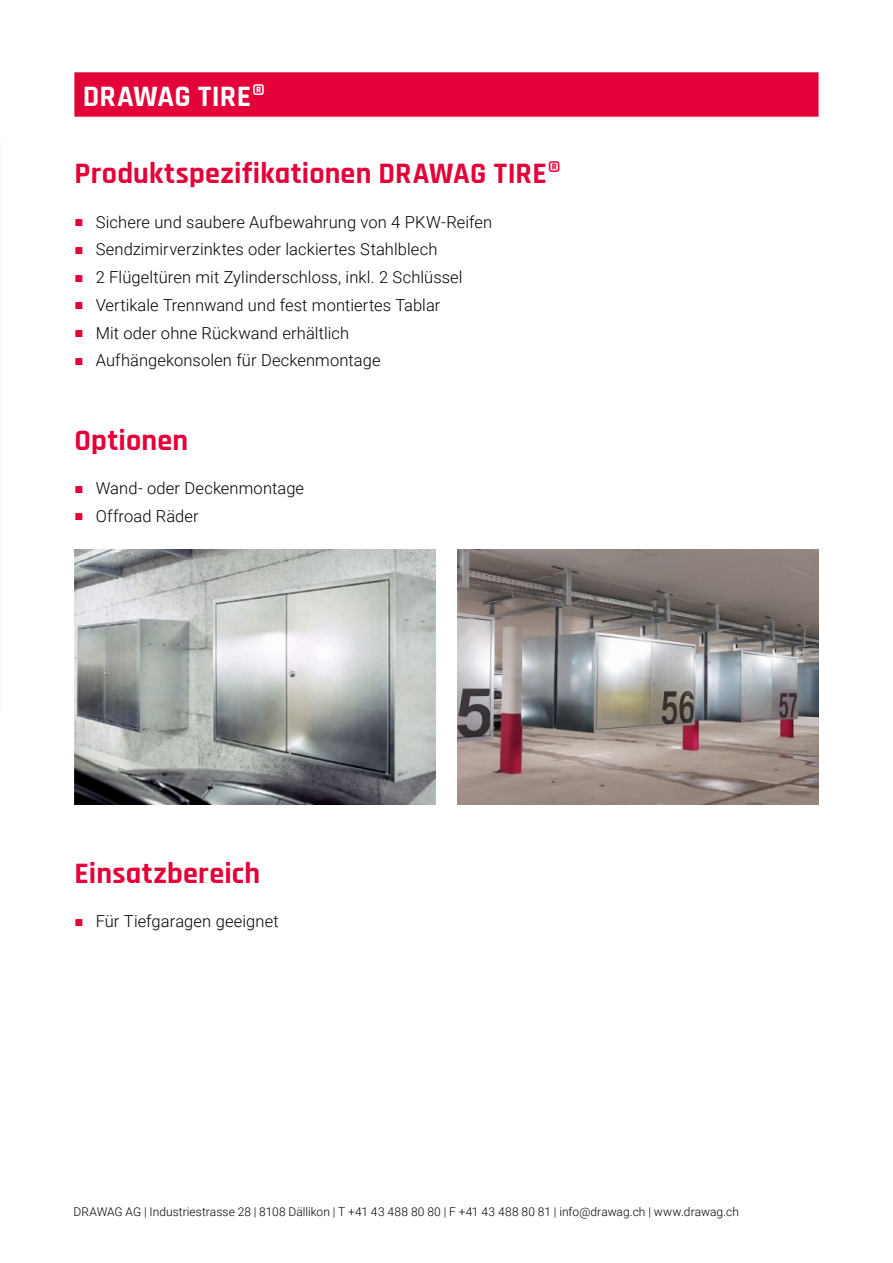
<style>
.page{position:relative;width:893px;height:1263px;background:#fff}
.page>*{position:absolute;margin:0;border:0;box-sizing:border-box;transform-origin:0 0}
.t1{font:700 30px "Rajdhani";letter-spacing:.01em;color:#e40038}
.t2{font:700 30px "Rajdhani";letter-spacing:.01em;color:#fff}
.t3{font:300 16.5px "Roboto";letter-spacing:.005em;color:#000}
.t4{font:300 12px "Roboto";letter-spacing:.005em;color:#000}
.s1{font-family:"Arial";font-weight:400;font-size:15px;color:#e40038}
</style>
<div class="page">
<div style="left:74px;top:72px;width:745px;height:45px;background:#e40038"></div>
<img style="left:74px;top:550px;width:362px;height:255px">
<img style="left:457px;top:550px;width:362px;height:255px">
<h1 class="t2" style="left:83px;top:78px;width:184px">DRAWAG TIRE®</h1>
<h1 class="t1" style="left:74px;top:155px;width:488px">Produktspezifikationen DRAWAG TIRE®</h1>
<p class="t3" style="left:74px;top:210px;width:419px"><span class="s1">■</span> Sichere und saubere Aufbewahrung von 4 PKW-Reifen</p>
<p class="t3" style="left:74px;top:238px;width:364px"><span class="s1">■</span> Sendzimirverzinktes oder lackiertes Stahlblech</p>
<p class="t3" style="left:74px;top:266px;width:390px"><span class="s1">■</span> 2 Flügeltüren mit Zylinderschloss, inkl. 2 Schlüssel</p>
<p class="t3" style="left:74px;top:294px;width:368px"><span class="s1">■</span> Vertikale Trennwand und fest montiertes Tablar</p>
<p class="t3" style="left:74px;top:321px;width:276px"><span class="s1">■</span> Mit oder ohne Rückwand erhältlich</p>
<p class="t3" style="left:74px;top:349px;width:308px"><span class="s1">■</span> Aufhängekonsolen für Deckenmontage</p>
<h1 class="t1" style="left:74px;top:422px;width:115px">Optionen</h1>
<p class="t3" style="left:74px;top:477px;width:231px"><span class="s1">■</span> Wand- oder Deckenmontage</p>
<p class="t3" style="left:74px;top:504px;width:126px"><span class="s1">■</span> Offroad Räder</p>
<h1 class="t1" style="left:74px;top:855px;width:187px">Einsatzbereich</h1>
<p class="t3" style="left:74px;top:910px;width:206px"><span class="s1">■</span> Für Tiefgaragen geeignet</p>
<p class="t4" style="left:73px;top:1203px;width:667px">DRAWAG AG | Industriestrasse 28 | 8108 Dällikon | T +41 43 488 80 80 | F +41 43 488 80 81 | info@drawag.ch | www.drawag.ch</p>
</div>
